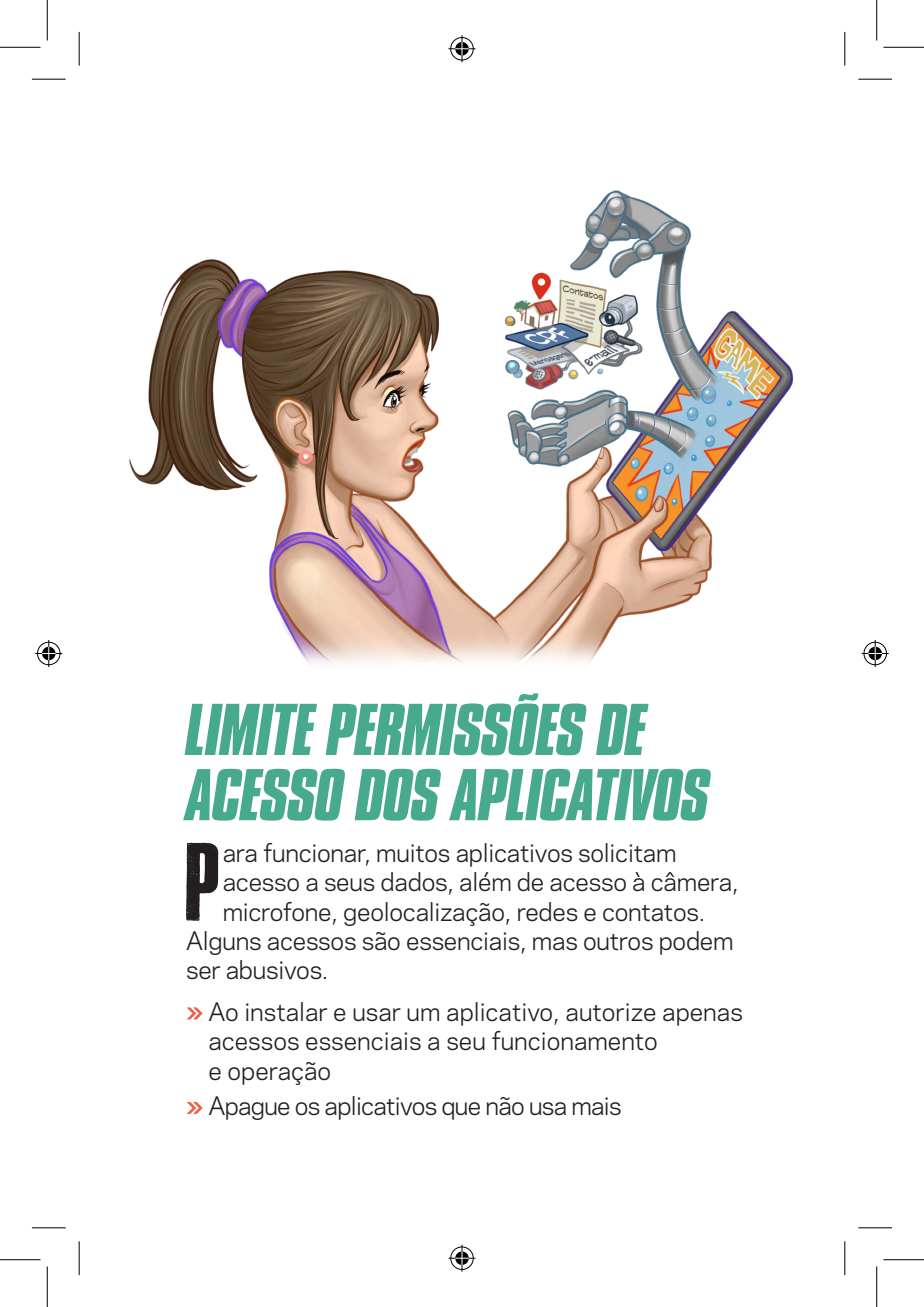
<style>
.page{position:relative;width:924px;height:1307px;background:#fff}
.page>*{position:absolute;margin:0;border:0;box-sizing:border-box;transform-origin:0 0}
.t1{font:92.92px "Cross Town";color:#231f20}
.t2{font:italic 700 63px/65.2px "Compacta BT";letter-spacing:-.02em;color:#47a98e}
.t3{font:23.62px/29.2px "Galaxie Polaris";letter-spacing:-.01em;color:#231f20}
.t4{font:23.62px "Galaxie Polaris";letter-spacing:-.03em;color:#231f20}
</style>
<div class="page">
<svg style="left:187px;top:1007px;width:16px;height:12px"></svg>
<svg style="left:187px;top:1102px;width:16px;height:11px"></svg>
<img style="left:128px;top:190px;width:666px;height:474px">
<hr style="left:32px;top:79px;width:34px;height:1px;background:#000">
<hr style="left:858px;top:79px;width:34px;height:1px;background:#000">
<hr style="left:32px;top:1227px;width:34px;height:1px;background:#000">
<hr style="left:858px;top:1227px;width:34px;height:1px;background:#000">
<hr style="left:79px;top:32px;width:1px;height:34px;background:#000">
<hr style="left:79px;top:1241px;width:1px;height:33px;background:#000">
<hr style="left:844px;top:32px;width:1px;height:34px;background:#000">
<hr style="left:844px;top:1241px;width:1px;height:33px;background:#000">
<hr style="left:0;top:47px;width:40px;height:1px;background:#000">
<hr style="left:883px;top:47px;width:41px;height:1px;background:#000">
<hr style="left:0;top:1259px;width:40px;height:1px;background:#000">
<hr style="left:883px;top:1259px;width:41px;height:1px;background:#000">
<hr style="left:47px;top:0;width:1px;height:41px;background:#000">
<hr style="left:47px;top:1266px;width:1px;height:40px;background:#000">
<hr style="left:876px;top:0;width:1px;height:41px;background:#000">
<hr style="left:876px;top:1266px;width:1px;height:40px;background:#000">
<svg style="left:448px;top:35px;width:27px;height:27px"></svg>
<svg style="left:448px;top:1244px;width:27px;height:27px"></svg>
<svg style="left:35px;top:640px;width:27px;height:27px"></svg>
<svg style="left:861px;top:640px;width:27px;height:27px"></svg>
<p class="t2" style="left:186px;top:698px;width:525px">LIMITE PERMISSÕES DE<br>ACESSO DOS APLICATIVOS</p>
<p class="t1" style="left:186px;top:842px;width:36px">P</p>
<p class="t3" style="left:223px;top:837px;width:455px">ara funcionar, muitos aplicativos solicitam</p>
<p class="t3" style="left:223px;top:866px;width:517px">acesso a seus dados, além de acesso à câmera,</p>
<p class="t3" style="left:223px;top:895px;width:484px">microfone, geolocalização, redes e contatos.</p>
<p class="t3" style="left:186px;top:924px;width:549px">Alguns acessos são essenciais, mas outros podem</p>
<p class="t3" style="left:186px;top:954px;width:144px">ser abusivos.</p>
<p class="t3" style="left:208px;top:996px;width:536px">Ao instalar e usar um aplicativo, autorize apenas acessos essenciais a seu funcionamento<br>e operação</p>
<p class="t4" style="left:208px;top:1088px;width:415px">Apague os aplicativos que não usa mais</p>
</div>
